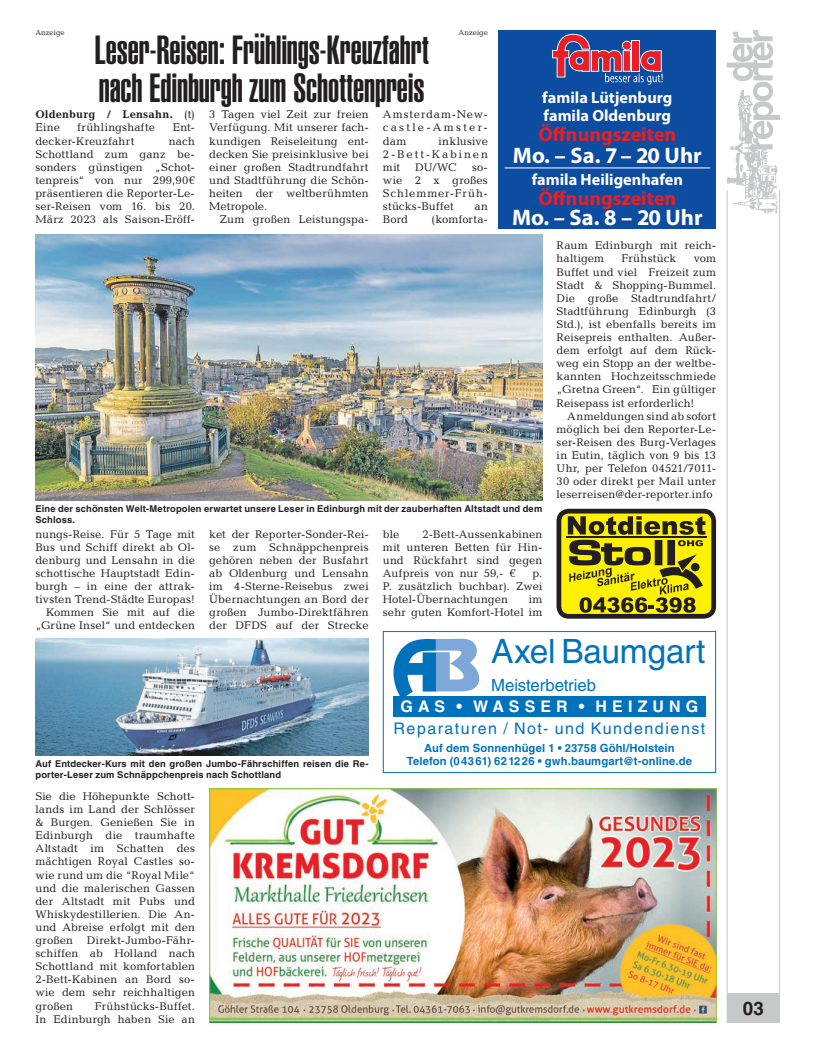
<style>
.page{position:relative;width:819px;height:1053px;background:#fff}
.page>*{position:absolute;margin:0;border:0;box-sizing:border-box;transform-origin:0 0}
.t1{font:40px/37.5px "Helvetica LT Std Ultra Comp";letter-spacing:-.005em;color:#231f20}
.t2{font:33.5px "Helvetica LT Std";letter-spacing:-.01em;color:#0072bc}
.t3{font:700 22.5px "Myriad Pro";color:#fff}
.t4{font:700 20px "Myriad Pro";color:#ee1d23}
.t5{font:700 18.75px "Helvetica LT Std";color:#231f20}
.t6{font:16.75px "Helvetica LT Std";letter-spacing:-.005em;color:#0072bc}
.t7{font:700 16.25px/18.8px "Myriad Pro";color:#fff}
.t8{font:16px/21.8px "Helvetica LT Std";letter-spacing:.095em;color:#0072bc;text-align:center}
.t9{font:11.25px/13.1px "Candida Std";letter-spacing:.015em;color:#231f20;text-align:justify}
.t10{font:700 11.25px/12.5px "Helvetica LT Std";letter-spacing:.01em;color:#0072bc;text-align:center}
.t11{font:700 11.25px/13.1px "Candida Std";letter-spacing:.015em;color:#231f20}
.t12{font:700 9.38px/11.2px "Helvetica LT Std";letter-spacing:.015em;color:#231f20}
.t13{font:7.5px "Candida Std";color:#231f20}
.s1{font-weight:400}
.s2{font-weight:700;color:#fff}
</style>
<div class="page">
<div style="left:726px;top:993px;width:53px;height:29px;background:#c7c8ca"></div>
<hr style="left:778px;top:190px;width:1px;height:832px;background:#c7c8ca">
<hr style="left:726px;top:190px;width:1px;height:832px;background:#c7c8ca">
<img style="left:726px;top:149px;width:52px;height:65px">
<svg style="left:726px;top:30px;width:54px;height:119px"></svg>
<div style="left:383px;top:631px;width:333px;height:141px;border:1px solid #0072bc"></div>
<svg style="left:393px;top:638px;width:86px;height:58px"></svg>
<div style="left:393px;top:696px;width:312px;height:20px;background:#0072bc"></div>
<img style="left:209px;top:788px;width:507px;height:234px">
<div style="left:559px;top:511px;width:154px;height:105px;background:#fff101;border-radius:10px"></div>
<div style="left:556px;top:508px;width:160px;height:110px;border:5px solid #231f20;border-radius:10px"></div>
<svg style="left:567px;top:516px;width:138px;height:96px"></svg>
<hr style="left:566px;top:536px;width:140px;height:2px;background:#231f20">
<div style="left:498px;top:30px;width:218px;height:199px;background:#0d4da1"></div>
<svg style="left:552px;top:34px;width:110px;height:51px"></svg>
<hr style="left:504px;top:167px;width:206px;height:1px;background:#fff">
<img style="left:35px;top:234px;width:507px;height:266px">
<img style="left:35px;top:638px;width:334px;height:117px">
<p class="t13" style="left:35px;top:28px;width:31px">Anzeige</p>
<p class="t13" style="left:458px;top:28px;width:31px">Anzeige</p>
<p class="t1" style="left:95px;top:32px;width:335px">Leser-Reisen: Frühlings-Kreuzfahrt nach Edinburgh zum Schottenpreis</p>
<p class="t9" style="left:209px;top:108px;width:161px">3 Tagen viel Zeit zur freien</p>
<p class="t9" style="left:209px;top:121px;width:161px">Verfügung. Mit unserer fach-</p>
<p class="t9" style="left:209px;top:134px;width:161px">kundigen Reiseleitung ent-</p>
<p class="t9" style="left:209px;top:147px;width:161px">decken Sie preisinklusive bei</p>
<p class="t9" style="left:209px;top:160px;width:161px">einer großen Stadtrundfahrt</p>
<p class="t9" style="left:209px;top:173px;width:161px">und Stadtführung die Schön-</p>
<p class="t9" style="left:209px;top:186px;width:161px">heiten der weltberühmten</p>
<p class="t9" style="left:209px;top:200px;width:60px">Metropole.</p>
<p class="t9" style="left:220px;top:213px;width:150px">Zum großen Leistungspa-</p>
<p class="t11" style="left:35px;top:108px;width:161px">Oldenburg / Lensahn. <span class="s1">(t)<br>Eine</span></p>
<p class="t9" style="left:383px;top:108px;width:107px">Amsterdam-New&shy;castle-Amster&shy;dam</p>
<p class="t9" style="left:78px;top:121px;width:79px">frühlingshafte</p>
<p class="t9" style="left:173px;top:121px;width:24px">Ent-</p>
<p class="t9" style="left:35px;top:134px;width:100px">decker-Kreuzfahrt</p>
<p class="t9" style="left:35px;top:134px;width:161px;text-indent:133px">nach Schottland zum ganz be&shy;sonders günstigen „Schot&shy;tenpreis“ von nur 299,90€ präsentieren die Reporter-Le&shy;ser-Reisen vom 16. bis 20.<br>März 2023 als Saison-Eröff-</p>
<p class="t9" style="left:383px;top:134px;width:107px;text-indent:56px">inklusive 2-Bett-Kabinen mit</p>
<p class="t9" style="left:415px;top:160px;width:43px">DU/WC</p>
<p class="t9" style="left:383px;top:160px;width:107px;text-indent:89px">so&shy;wie 2 x großes Schlemmer-Früh&shy;stücks-Buffet</p>
<p class="t9" style="left:474px;top:200px;width:15px">an</p>
<p class="t9" style="left:383px;top:213px;width:27px">Bord</p>
<p class="t9" style="left:431px;top:213px;width:58px">(komforta-</p>
<p class="t7" style="left:542px;top:88px;width:132px">famila Lütjenburg famila Oldenburg</p>
<p class="t4" style="left:538px;top:123px;width:139px">Öffnungszeiten</p>
<p class="t3" style="left:513px;top:142px;width:190px">Mo. – Sa. 7 – 20 Uhr</p>
<p class="t7" style="left:531px;top:170px;width:153px">famila Heiligenhafen</p>
<p class="t4" style="left:538px;top:187px;width:139px">Öffnungszeiten</p>
<p class="t3" style="left:512px;top:205px;width:192px">Mo. – Sa. 8 – 20 Uhr</p>
<p class="t9" style="left:556px;top:239px;width:161px">Raum Edinburgh mit reich&shy;haltigem</p>
<p class="t9" style="left:621px;top:252px;width:56px">Frühstück</p>
<p class="t9" style="left:693px;top:252px;width:24px">vom</p>
<p class="t9" style="left:556px;top:265px;width:161px">Buffet und viel Freizeit zum</p>
<p class="t9" style="left:556px;top:278px;width:161px">Stadt &amp; Shopping-Bummel.</p>
<p class="t9" style="left:556px;top:291px;width:161px">Die große Stadtrundfahrt/</p>
<p class="t9" style="left:556px;top:304px;width:161px">Stadtführung Edinburgh (3</p>
<p class="t9" style="left:556px;top:317px;width:161px">Std.), ist ebenfalls bereits im</p>
<p class="t9" style="left:556px;top:331px;width:161px">Reisepreis enthalten. Außer-</p>
<p class="t9" style="left:556px;top:344px;width:161px">dem erfolgt auf dem Rück-</p>
<p class="t9" style="left:556px;top:357px;width:161px">weg ein Stopp an der weltbe-</p>
<p class="t9" style="left:556px;top:370px;width:161px">kannten Hochzeitsschmiede</p>
<p class="t9" style="left:556px;top:383px;width:161px">„Gretna Green“. Ein gültiger</p>
<p class="t9" style="left:556px;top:396px;width:139px">Reisepass ist erforderlich!</p>
<p class="t9" style="left:567px;top:409px;width:150px">Anmeldungen sind ab sofort</p>
<p class="t9" style="left:556px;top:422px;width:161px">möglich bei den Reporter-Le-</p>
<p class="t9" style="left:556px;top:435px;width:161px">ser-Reisen des Burg-Verlages</p>
<p class="t9" style="left:556px;top:448px;width:161px">in Eutin, täglich von 9 bis 13</p>
<p class="t9" style="left:556px;top:461px;width:161px">Uhr, per Telefon 04521/7011-</p>
<p class="t9" style="left:556px;top:475px;width:161px">30 oder direkt per Mail unter</p>
<p class="t9" style="left:556px;top:488px;width:157px">leserreisen@der-reporter.info</p>
<p class="t12" style="left:35px;top:502px;width:508px">Eine der schönsten Welt-Metropolen erwartet unsere Leser in Edinburgh mit der zauberhaften Altstadt und dem<br>Schloss.</p>
<p class="t9" style="left:35px;top:527px;width:161px;text-align:right">nungs-Reise. Für 5 Tage mit<br>Bus und Schiff direkt ab Ol&shy;denburg und Lensahn in die schottische Hauptstadt Edin&shy;burgh – in eine der attrak&shy;tivsten Trend-Städte Europas!<br>Kommen Sie mit auf die „Grüne Insel“ und entdecken</p>
<p class="t9" style="left:209px;top:527px;width:161px">ket der Reporter-Sonder-Rei&shy;se zum Schnäppchenpreis gehören neben der Busfahrt ab Oldenburg und Lensahn im 4-Sterne-Reisebus zwei Übernachtungen an Bord der großen Jumbo-Direktfähren der DFDS auf der Strecke</p>
<p class="t12" style="left:35px;top:757px;width:335px">Auf Entdecker-Kurs mit den großen Jumbo-Fährschiffen reisen die Re&shy;porter-Leser zum Schnäppchenpreis nach Schottland</p>
<p class="t9" style="left:35px;top:789px;width:161px">Sie die Höhepunkte Schott&shy;lands im Land der Schlösser &amp; Burgen. Genießen Sie in Edinburgh die traumhafte Altstadt im Schatten des mächtigen Royal Castles so&shy;wie rund um die “Royal Mile“ und die malerischen Gassen der Altstadt mit Pubs und Whiskydestillerien. Die An&shy;und Abreise erfolgt mit den großen Direkt-Jumbo-Fähr&shy;schiffen ab Holland nach Schottland mit komfortablen 2-Bett-Kabinen an Bord so&shy;wie dem sehr reichhaltigen großen</p>
<p class="t9" style="left:35px;top:999px;width:161px;text-align:right">Frühstücks-Buffet.<br>In Edinburgh haben Sie an</p>
<p class="t9" style="left:383px;top:527px;width:161px;text-indent:40px">2-Bett-Aussenkabinen mit unteren Betten für Hin&shy;und Rückfahrt sind gegen Aufpreis von nur 59,- €</p>
<p class="t9" style="left:383px;top:527px;width:18px">ble</p>
<p class="t9" style="left:383px;top:566px;width:161px;text-indent:150px">p.<br>P. zusätzlich buchbar). Zwei Hotel-Übernachtungen</p>
<p class="t9" style="left:383px;top:593px;width:161px;text-align:right">im<br>sehr guten Komfort-Hotel im</p>
<p class="t2" style="left:491px;top:631px;width:216px">Axel Baumgart</p>
<p class="t8" style="left:393px;top:695px;width:313px"><span class="s2">GAS • WASSER • HEIZUNG<br></span>Reparaturen / Not- und Kundendienst</p>
<p class="t10" style="left:407px;top:741px;width:287px">Auf dem Sonnenhügel 1 • 23758 Göhl/Holstein<br>Telefon (04361) 621226 • gwh.baumgart@t-online.de</p>
<p class="t6" style="left:491px;top:675px;width:106px">Meisterbetrieb</p>
<p class="t5" style="left:743px;top:996px;width:23px">03</p>
</div>
